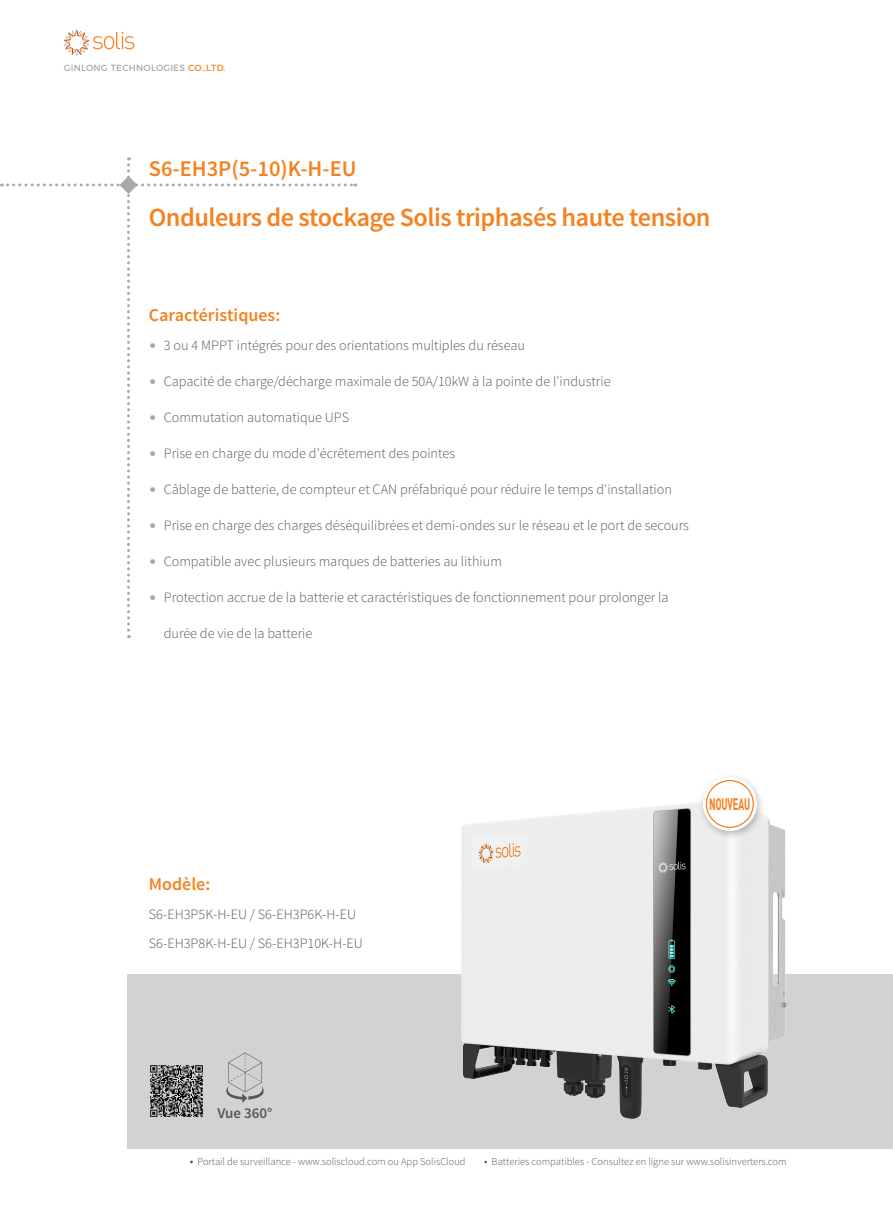
<style>
.page{position:relative;width:893px;height:1212px;background:#fff}
.page>*{position:absolute;margin:0;border:0;box-sizing:border-box;transform-origin:0 0}
.t1{font:600 26.25px "Source Sans Pro";letter-spacing:-.02em;color:#f58220}
.t2{font:600 22.5px "Source Sans Pro";color:#f58220}
.t3{font:600 18px "Source Sans Pro";color:#f58220}
.t4{font:700 16.5px "DIN Pro";color:#f58220;scale:.55 1}
.t5{font:600 15px "Source Sans Pro";color:#57585a}
.t6{font:300 14.25px/29.5px "Source Sans Pro";color:#57585a}
.t7{font:300 10.5px "Source Sans Pro";color:#57585a}
.t8{font:9px "Montserrat";letter-spacing:.025em;color:#a8a9ad}
.s1{color:#f58220}
.s2{color:#a8a9ad}
</style>
<div class="page">
<div style="left:128px;top:974px;width:765px;height:174px;background:#d1d2d4"></div>
<svg style="left:64px;top:30px;width:70px;height:25px"></svg>
<img style="left:462px;top:803px;width:325px;height:315px">
<img style="left:150px;top:1065px;width:53px;height:52px">
<div style="left:698px;top:772px;width:67px;height:67px;background:#231f20;opacity:.3"></div>
<svg style="left:703px;top:777px;width:54px;height:54px"></svg>
<div style="left:706px;top:780px;width:47px;height:47px;background:#fff;border-radius:50%"></div>
<div style="left:706px;top:780px;width:48px;height:48px;border:1px solid #f58220;border-radius:50%"></div>
<svg style="left:226px;top:1052px;width:38px;height:51px"></svg>
<svg style="left:1px;top:157px;width:355px;height:481px"></svg>
<p class="t8" style="left:64px;top:61px;width:163px">GINLONG TECHNOLOGIES <span class="s1">CO.,LTD.</span></p>
<h2 class="t2" style="left:149px;top:154px;width:209px">S6-EH3P(5-10)K-H-EU</h2>
<h1 class="t1" style="left:149px;top:201px;width:563px">Onduleurs de stockage Solis triphasés haute tension</h1>
<p class="t3" style="left:149px;top:304px;width:133px">Caractéristiques:</p>
<p class="t6" style="left:149px;top:330px;width:378px"><span class="s2">•</span> 3 ou 4 MPPT intégrés pour des orientations multiples du réseau</p>
<p class="t6" style="left:149px;top:366px;width:463px"><span class="s2">•</span> Capacité de charge/décharge maximale de 50A/10kW à la pointe de l'industrie</p>
<p class="t6" style="left:149px;top:402px;width:202px"><span class="s2">•</span> Commutation automatique UPS</p>
<p class="t6" style="left:149px;top:438px;width:308px"><span class="s2">•</span> Prise en charge du mode d'écrêtement des pointes</p>
<p class="t6" style="left:149px;top:474px;width:525px"><span class="s2">•</span> Câblage de batterie, de compteur et CAN préfabriqué pour réduire le temps d'installation</p>
<p class="t6" style="left:149px;top:510px;width:542px"><span class="s2">•</span> Prise en charge des charges déséquilibrées et demi-ondes sur le réseau et le port de secours</p>
<p class="t6" style="left:149px;top:546px;width:355px"><span class="s2">•</span> Compatible avec plusieurs marques de batteries au lithium</p>
<p class="t6" style="left:149px;top:582px;width:521px"><span class="s2">•</span> Protection accrue de la batterie et caractéristiques de fonctionnement pour prolonger la</p>
<p class="t6" style="left:164px;top:618px;width:150px">durée de vie de la batterie</p>
<p class="t3" style="left:149px;top:873px;width:63px">Modèle:</p>
<p class="t6" style="left:149px;top:899px;width:216px">S6-EH3P5K-H-EU / S6-EH3P6K-H-EU<br>S6-EH3P8K-H-EU / S6-EH3P10K-H-EU</p>
<p class="t4" style="left:709px;top:793px;width:76px">NOUVEAU</p>
<p class="t5" style="left:218px;top:1104px;width:56px">Vue 360°</p>
<p class="t7" style="left:197px;top:1155px;width:270px">Portail de surveillance - www.soliscloud.com ou App SolisCloud</p>
<p class="t7" style="left:492px;top:1155px;width:296px">Batteries compatibles - Consultez en ligne sur www.solisinverters.com</p>
</div>
